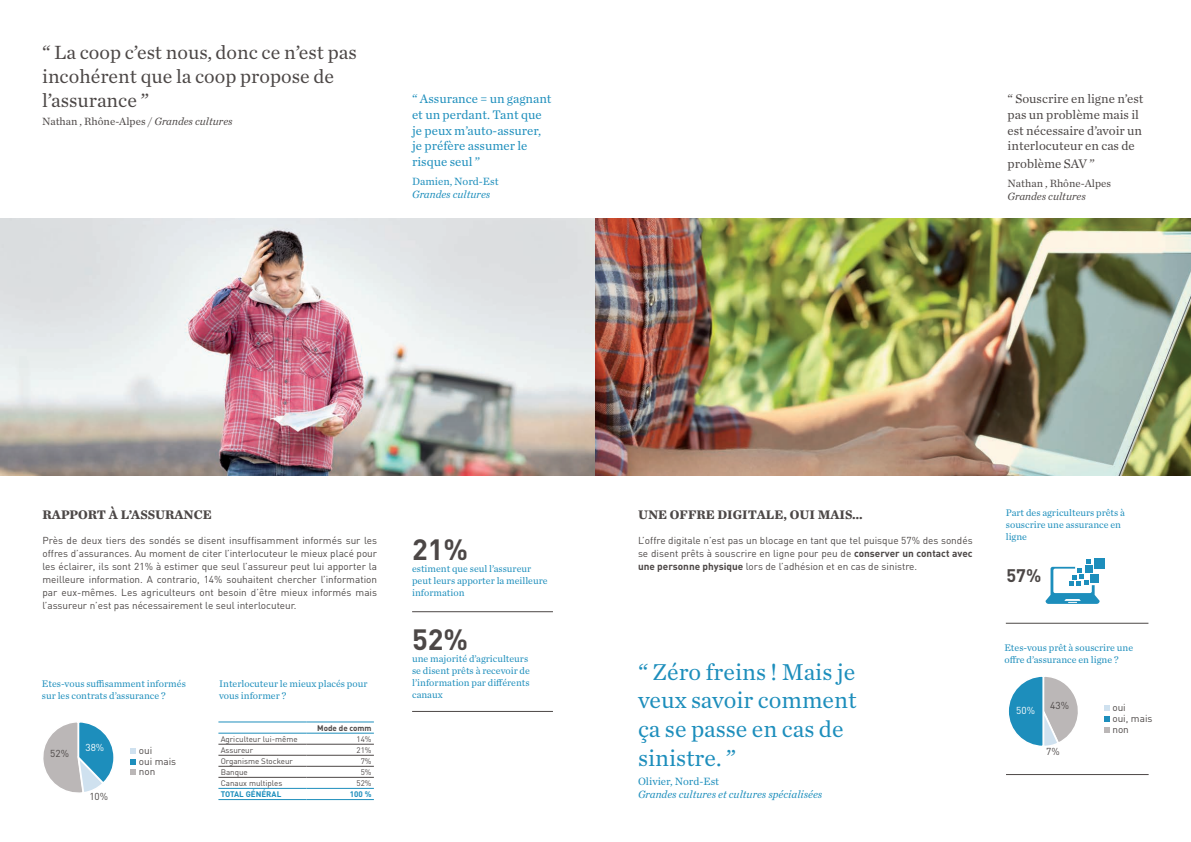
<style>
.page{position:relative;width:1191px;height:842px;background:#fff}
.page>*{position:absolute;margin:0;border:0;box-sizing:border-box;transform-origin:0 0}
.t1{font:700 29px "DIN";color:#4c4746}
.t2{font:24px/28.8px "Chronicle Text G1";color:#1d8ebc}
.t3{font:20px/24px "Chronicle Text G1";color:#4c4746}
.t4{font:700 18px "DIN";color:#4c4746}
.t5{font:13px/15.6px "Chronicle Text G1";color:#4c4746}
.t6{font:13px/15.6px "Chronicle Text G1";color:#1d8ebc}
.t7{font:700 13px "Chronicle Text G1";color:#4c4746}
.t8{font:11px "Chronicle Text G1";color:#4c4746}
.t9{font:italic 11px "Chronicle Text G1";color:#1d8ebc}
.t10{font:11px "Chronicle Text G1";color:#1d8ebc}
.t11{font:italic 11px "Chronicle Text G1";color:#4c4746}
.t12{font:10px/13px "DIN";color:#4c4746;text-align:justify}
.t13{font:10px/12px "Chronicle Text G1";color:#1d8ebc}
.t14{font:10px "DIN";color:#fff}
.t15{font:8px "DIN";color:#4c4746}
.t16{font:700 8px "DIN";color:#1d8ebc}
.t17{font:700 8px "DIN";color:#4c4746}
.s1{font-style:italic}
.s2{font-weight:700}
</style>
<div class="page">
<img style="left:0;top:219px;width:1191px;height:257px">
<hr style="left:412px;top:711px;width:141px;height:1px;background:#4c4746">
<hr style="left:412px;top:611px;width:141px;height:1px;background:#4c4746">
<hr style="left:1005px;top:623px;width:143px;height:1px;background:#4c4746">
<hr style="left:1006px;top:774px;width:142px;height:1px;background:#4c4746">
<div style="left:1093px;top:558px;width:11px;height:11px;background:#1d8ebc"></div>
<svg style="left:1045px;top:559px;width:54px;height:45px"></svg>
<svg style="left:1008px;top:676px;width:70px;height:70px"></svg>
<svg style="left:1104px;top:705px;width:5px;height:28px"></svg>
<svg style="left:130px;top:748px;width:6px;height:27px"></svg>
<svg style="left:43px;top:722px;width:71px;height:71px"></svg>
<hr style="left:218px;top:744px;width:88px;height:1px;background:#4c4746">
<hr style="left:306px;top:744px;width:68px;height:1px;background:#4c4746">
<hr style="left:218px;top:755px;width:88px;height:1px;background:#4c4746">
<hr style="left:306px;top:755px;width:68px;height:1px;background:#4c4746">
<hr style="left:218px;top:766px;width:88px;height:1px;background:#4c4746">
<hr style="left:306px;top:766px;width:68px;height:1px;background:#4c4746">
<hr style="left:218px;top:777px;width:88px;height:1px;background:#4c4746">
<hr style="left:306px;top:777px;width:68px;height:1px;background:#4c4746">
<hr style="left:218px;top:788px;width:88px;height:1px;background:#1d8ebc">
<hr style="left:306px;top:788px;width:68px;height:1px;background:#1d8ebc">
<hr style="left:218px;top:799px;width:88px;height:1px;background:#1d8ebc">
<hr style="left:306px;top:799px;width:68px;height:1px;background:#1d8ebc">
<hr style="left:218px;top:722px;width:88px;height:1px;background:#1d8ebc">
<hr style="left:306px;top:722px;width:68px;height:1px;background:#1d8ebc">
<hr style="left:218px;top:733px;width:88px;height:1px;background:#1d8ebc">
<hr style="left:306px;top:733px;width:68px;height:1px;background:#1d8ebc">
<h3 class="t3" style="left:42px;top:39px;width:316px">“ La coop c’est nous, donc ce n’est pas incohérent que la coop propose de l’assurance ”</h3>
<p class="t8" style="left:42px;top:113px;width:192px">Nathan , Rhône-Alpes / <span class="s1">Grandes cultures</span></p>
<h3 class="t6" style="left:412px;top:91px;width:141px">“ Assurance = un gagnant et un perdant. Tant que je peux m’auto-assurer, je préfère assumer le risque seul ”</h3>
<p class="t10" style="left:412px;top:173px;width:88px">Damien, Nord-Est</p>
<p class="t9" style="left:412px;top:186px;width:80px">Grandes cultures</p>
<h3 class="t5" style="left:1007px;top:91px;width:137px">“ Souscrire en ligne n’est pas un problème mais il est nécessaire d’avoir un interlocuteur en cas de</h3>
<h3 class="t5" style="left:1007px;top:155px;width:89px">problème SAV ”</h3>
<p class="t8" style="left:1007px;top:175px;width:105px">Nathan , Rhône-Alpes</p>
<p class="t11" style="left:1007px;top:188px;width:80px">Grandes cultures</p>
<h3 class="t7" style="left:43px;top:504px;width:171px">RAPPORT À L’ASSURANCE</h3>
<p class="t12" style="left:43px;top:533px;width:336px">Près de deux tiers des sondés se disent insuffisamment informés sur les offres d’assurances. Au moment de citer l’interlocuteur le mieux placé pour les éclairer, ils sont 21% à estimer que seul l’assureur peut lui apporter la meilleure information. A contrario, 14% souhaitent chercher l’information par eux-mêmes. Les agriculteurs ont besoin d’être mieux informés mais l’assureur n’est pas nécessairement le seul interlocuteur.</p>
<p class="t13" style="left:42px;top:677px;width:145px">Etes-vous suffisamment informés sur les contrats d’assurance ?</p>
<p class="t13" style="left:219px;top:677px;width:150px">Interlocuteur le mieux placés pour vous informer ?</p>
<p class="t12" style="left:50px;top:747px;width:20px">52%</p>
<p class="t14" style="left:85px;top:741px;width:20px">38%</p>
<p class="t12" style="left:89px;top:789px;width:20px">10%</p>
<p class="t12" style="left:139px;top:745px;width:39px;line-height:10.8px;text-align:left">oui<br>oui mais non</p>
<p class="t17" style="left:317px;top:723px;width:56px">Mode de comm</p>
<p class="t15" style="left:221px;top:734px;width:78px">Agriculteur lui-même</p>
<p class="t15" style="left:356px;top:734px;width:17px">14%</p>
<p class="t15" style="left:221px;top:745px;width:34px">Assureur</p>
<p class="t15" style="left:356px;top:745px;width:17px">21%</p>
<p class="t15" style="left:221px;top:756px;width:74px">Organisme Stockeur</p>
<p class="t15" style="left:361px;top:756px;width:12px">7%</p>
<p class="t15" style="left:221px;top:767px;width:29px">Banque</p>
<p class="t15" style="left:361px;top:767px;width:12px">5%</p>
<p class="t15" style="left:221px;top:778px;width:63px">Canaux multiples</p>
<p class="t15" style="left:356px;top:778px;width:17px">52%</p>
<p class="t16" style="left:221px;top:789px;width:62px">TOTAL GÉNÉRAL</p>
<p class="t16" style="left:350px;top:789px;width:23px">100 %</p>
<p class="t13" style="left:1005px;top:506px;width:121px">Part des agriculteurs prêts à souscrire une assurance en ligne</p>
<h3 class="t7" style="left:638px;top:504px;width:226px">UNE OFFRE DIGITALE, OUI MAIS…</h3>
<p class="t12" style="left:638px;top:533px;width:336px">L’offre digitale n’est pas un blocage en tant que tel puisque 57% des sondés se disent prêts à souscrire en ligne pour peu de <span class="s2">conserver un contact avec une personne physique</span> lors de l’adhésion et en cas de sinistre.</p>
<h1 class="t1" style="left:412px;top:531px;width:58px">21%</h1>
<p class="t13" style="left:412px;top:562px;width:137px">estiment que seul l’assureur peut leurs apporter la meilleure information</p>
<h3 class="t4" style="left:1006px;top:563px;width:36px">57%</h3>
<h1 class="t1" style="left:412px;top:621px;width:58px">52%</h1>
<p class="t13" style="left:412px;top:653px;width:119px">une majorité d’agriculteurs se disent prêts à recevoir de l’information par différents canaux</p>
<h2 class="t2" style="left:638px;top:656px;width:220px">“ Zéro freins ! Mais je veux savoir comment ça se passe en cas de sinistre. ”</h2>
<p class="t10" style="left:638px;top:773px;width:83px">Olivier, Nord-Est</p>
<p class="t9" style="left:638px;top:786px;width:186px">Grandes cultures et cultures spécialisées</p>
<p class="t13" style="left:1004px;top:641px;width:130px">Etes-vous prêt à souscrire une offre d’assurance en ligne ?</p>
<p class="t14" style="left:1016px;top:704px;width:20px">50%</p>
<p class="t12" style="left:1050px;top:699px;width:20px">43%</p>
<p class="t12" style="left:1046px;top:745px;width:15px">7%</p>
<p class="t12" style="left:1112px;top:702px;width:42px;line-height:10.8px;text-align:left">oui<br>oui, mais non</p>
</div>
